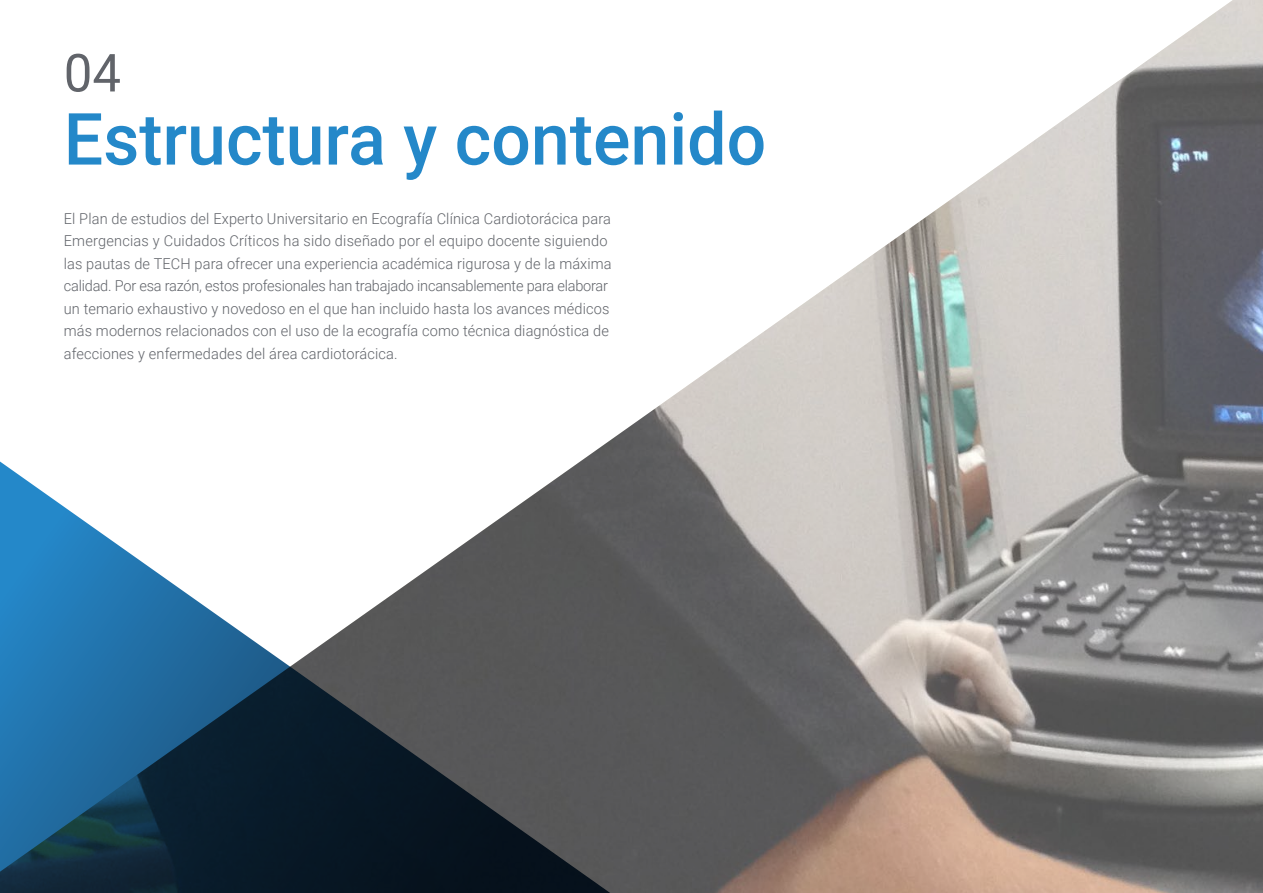
<style>
.page{position:relative;width:1263px;height:893px;background:#fff}
.page>*{position:absolute;margin:0;border:0;box-sizing:border-box;transform-origin:0 0}
.t1{font:500 72px "Roboto";color:#2488c9}
.t2{font:52.5px "Roboto";color:#61646a}
.t3{font:300 15px/22.5px "Roboto";letter-spacing:.01em;color:#61646a}
</style>
<div class="page">
<img style="left:602px;top:0;width:661px;height:893px">
<svg style="left:0;top:446px;width:640px;height:447px"></svg>
<h2 class="t2" style="left:64px;top:36px;width:59px">04</h2>
<h1 class="t1" style="left:64px;top:89px;width:704px">Estructura y contenido</h1>
<p class="t3" style="left:64px;top:207px;width:549px">El Plan de estudios del Experto Universitario en Ecografía Clínica Cardiotorácica para Emergencias y Cuidados Críticos ha sido diseñado por el equipo docente siguiendo las pautas de TECH para ofrecer una experiencia académica rigurosa y de la máxima calidad. Por esa razón, estos profesionales han trabajado incansablemente para elaborar un temario exhaustivo y novedoso en el que han incluido hasta los avances médicos más modernos relacionados con el uso de la ecografía como técnica diagnóstica de afecciones y enfermedades del área cardiotorácica.</p>
</div>
